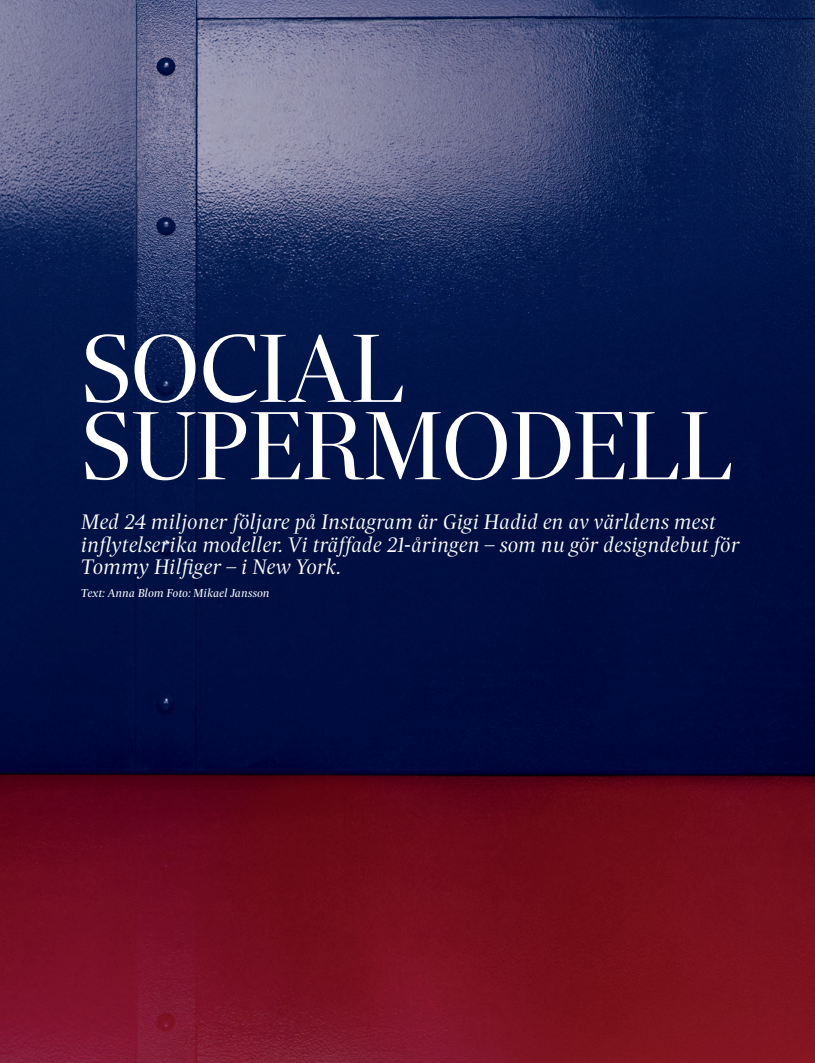
<style>
.page{position:relative;width:815px;height:1063px;background:#fff}
.page>*{position:absolute;margin:0;border:0;box-sizing:border-box;transform-origin:0 0}
.t1{font:300 92.5px "Sueca Bn";letter-spacing:-.01em;color:#fff}
.t2{font:italic 300 20px/22.5px "Sueca Hd";letter-spacing:.015em;color:#fff}
.t3{font:italic 11px "Sueca Hd";letter-spacing:.015em;color:#fff}
</style>
<div class="page">
<img style="left:0;top:0;width:815px;height:1063px">
<p class="t1" style="left:81px;top:314px;width:325px">SOCIAL</p>
<p class="t1" style="left:81px;top:392px;width:653px">SUPERMODELL</p>
<p class="t2" style="left:81px;top:511px;width:660px">Med 24 miljoner följare på Instagram är Gigi Hadid en av världens mest inflytelserika modeller. Vi träffade 21-åringen – som nu gör designdebut för<br>Tommy Hilfiger – i New York.</p>
<p class="t3" style="left:81px;top:586px;width:190px">Text: Anna Blom Foto: Mikael Jansson</p>
</div>
